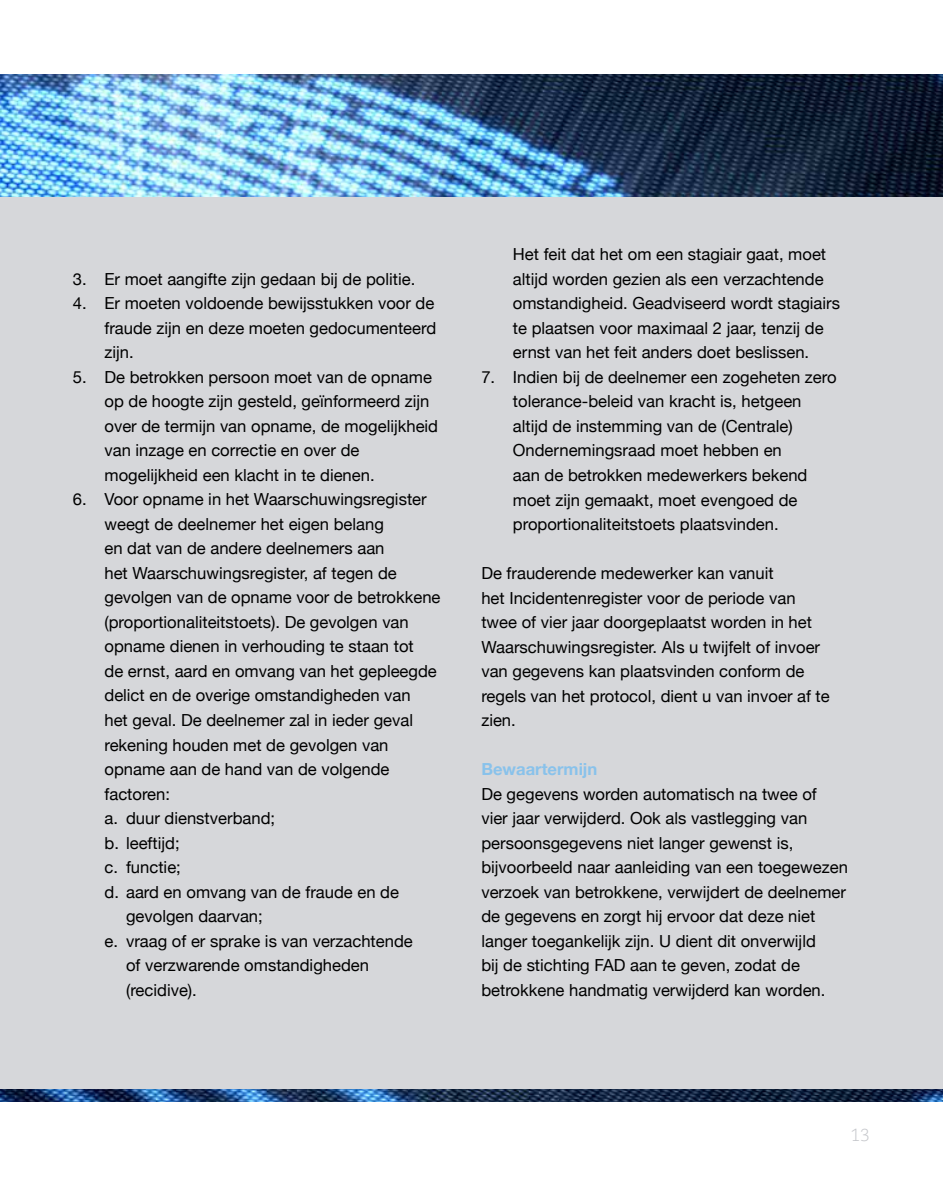
<style>
.page{position:relative;width:943px;height:1191px;background:#fff}
.page>*{position:absolute;margin:0;border:0;box-sizing:border-box;transform-origin:0 0}
.t1{font:300 17.5px "Caecilia LT Std";color:#c5c7cb}
.t2{font:16.62px/24.5px "Helvetica Neue";color:#000}
.t3{font:700 16.62px "Helvetica Neue";color:#89c2eb}
</style>
<div class="page">
<img style="left:0;top:1088px;width:943px;height:13px">
<div style="left:0;top:98px;width:943px;height:990px;background:#d6d7da"></div>
<img style="left:0;top:74px;width:943px;height:123px">
<p class="t2" style="left:73px;top:267px;width:344px">3. Er moet aangifte zijn gedaan bij de politie.</p>
<p class="t2" style="left:104px;top:292px;width:333px;text-align:justify;text-indent:-32px">4. Er moeten voldoende bewijsstukken voor de fraude zijn en deze moeten gedocumenteerd zijn.</p>
<p class="t2" style="left:104px;top:365px;width:335px;text-indent:-32px">5. De betrokken persoon moet van de opname op de hoogte zijn gesteld, geïnformeerd zijn over de termijn van opname, de mogelijkheid van inzage en correctie en over de mogelijkheid een klacht in te dienen.</p>
<p class="t2" style="left:73px;top:488px;width:355px">6. Voor opname in het Waarschuwingsregister</p>
<p class="t2" style="left:104px;top:512px;width:281px">weegt de deelnemer het eigen belang</p>
<p class="t2" style="left:104px;top:537px;width:281px">en dat van de andere deelnemers aan</p>
<p class="t2" style="left:104px;top:561px;width:294px">het Waarschuwingsregister, af tegen de</p>
<p class="t2" style="left:104px;top:586px;width:337px">gevolgen van de opname voor de betrokkene</p>
<p class="t2" style="left:104px;top:611px;width:306px">(proportionaliteitstoets). De gevolgen van</p>
<p class="t2" style="left:104px;top:635px;width:311px">opname dienen in verhouding te staan tot</p>
<p class="t2" style="left:104px;top:660px;width:334px">de ernst, aard en omvang van het gepleegde</p>
<p class="t2" style="left:104px;top:684px;width:308px">delict en de overige omstandigheden van</p>
<p class="t2" style="left:104px;top:709px;width:310px">het geval. De deelnemer zal in ieder geval</p>
<p class="t2" style="left:104px;top:733px;width:285px">rekening houden met de gevolgen van</p>
<p class="t2" style="left:104px;top:758px;width:286px">opname aan de hand van de volgende</p>
<p class="t2" style="left:104px;top:782px;width:67px">factoren:</p>
<p class="t2" style="left:104px;top:807px;width:172px">a. duur dienstverband;</p>
<p class="t2" style="left:104px;top:831px;width:77px">b. leeftijd;</p>
<p class="t2" style="left:104px;top:856px;width:78px">c. functie;</p>
<p class="t2" style="left:104px;top:880px;width:296px">d. aard en omvang van de fraude en de</p>
<p class="t2" style="left:126px;top:905px;width:138px">gevolgen daarvan;</p>
<p class="t2" style="left:104px;top:929px;width:310px">e. vraag of er sprake is van verzachtende</p>
<p class="t2" style="left:126px;top:954px;width:244px">of verzwarende omstandigheden</p>
<p class="t2" style="left:126px;top:978px;width:72px">(recidive).</p>
<p class="t2" style="left:513px;top:243px;width:328px">Het feit dat het om een stagiair gaat, moet altijd worden gezien als een verzachtende omstandigheid. Geadviseerd wordt stagiairs te plaatsen voor maximaal 2 jaar, tenzij de ernst van het feit anders doet beslissen.</p>
<p class="t2" style="left:513px;top:366px;width:325px;text-indent:-32px">7. Indien bij de deelnemer een zogeheten zero tolerance-beleid van kracht is, hetgeen altijd de instemming van de (Centrale)<br>Ondernemingsraad moet hebben en<br>aan de betrokken medewerkers bekend moet zijn gemaakt, moet evengoed de proportionaliteitstoets plaatsvinden.</p>
<p class="t2" style="left:481px;top:562px;width:350px">De frauderende medewerker kan vanuit<br>het Incidentenregister voor de periode van twee of vier jaar doorgeplaatst worden in het Waarschuwingsregister. Als u twijfelt of invoer van gegevens kan plaatsvinden conform de regels van het protocol, dient u van invoer af te zien.</p>
<p class="t3" style="left:481px;top:756px;width:118px">Bewaartermijn</p>
<p class="t2" style="left:481px;top:782px;width:368px">De gegevens worden automatisch na twee of<br>vier jaar verwijderd. Ook als vastlegging van persoonsgegevens niet langer gewenst is, bijvoorbeeld naar aanleiding van een toegewezen verzoek van betrokkene, verwijdert de deelnemer de gegevens en zorgt hij ervoor dat deze niet langer toegankelijk zijn. U dient dit onverwijld<br>bij de stichting FAD aan te geven, zodat de betrokkene handmatig verwijderd kan worden.</p>
<p class="t1" style="left:850px;top:1125px;width:21px">13</p>
</div>
